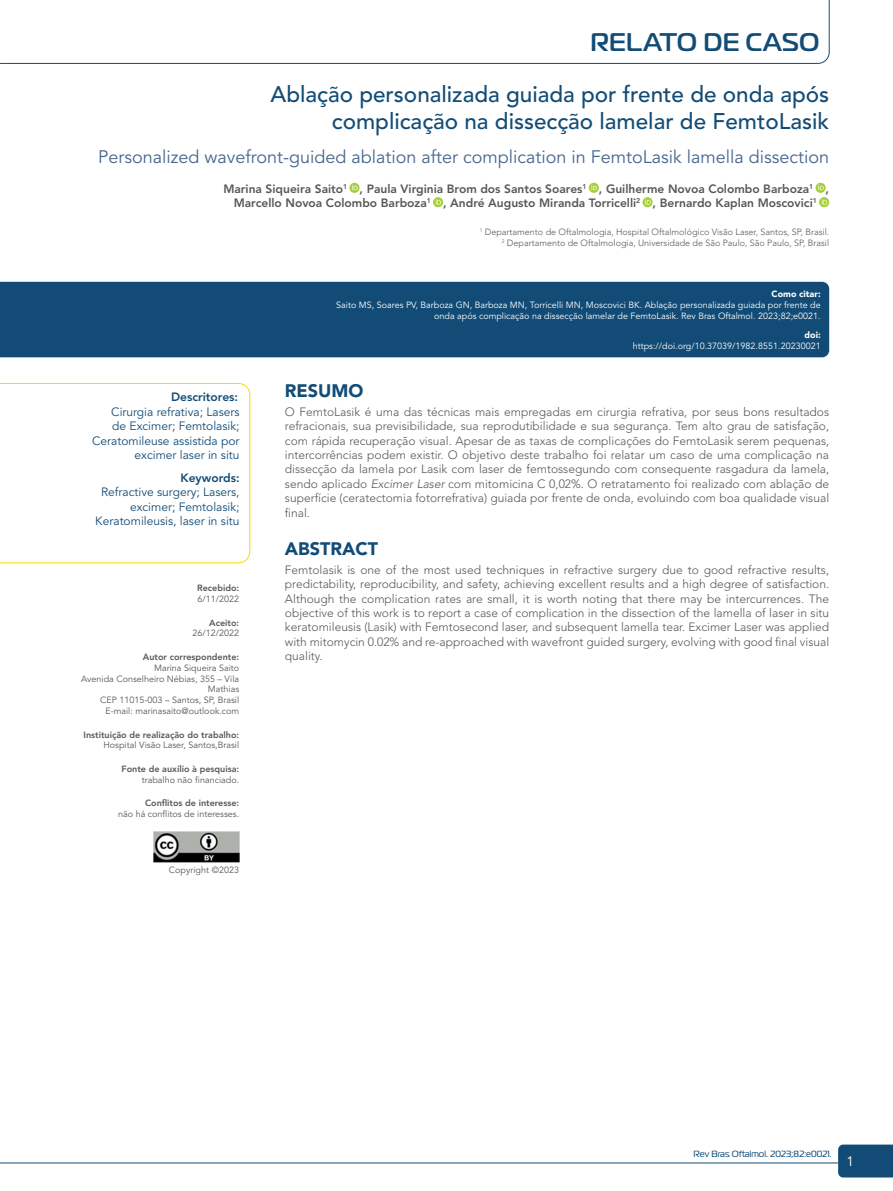
<style>
.page{position:relative;width:893px;height:1191px;background:#fff}
.page>*{position:absolute;margin:0;border:0;box-sizing:border-box;transform-origin:0 0}
.t1{font:500 25.5px "Magistral";letter-spacing:.01em;color:#124c76}
.t2{font:500 22.5px/27px "Avenir LT Std";color:#124c76;text-align:right}
.t3{font:18px "Avenir LT Std";color:#47668d}
.t4{font:900 18px "Avenir LT Std";color:#124c76}
.t5{font:13.5px "Avenir LT Std";color:#fff}
.t6{font:300 12px/14.4px "Avenir LT Std";color:#575756;text-align:justify}
.t7{font:800 12px/14.4px "Avenir LT Std";color:#575756;text-align:center}
.t8{font:12px/14.4px "Avenir LT Std";color:#124c76;text-align:right}
.t9{font:800 12px "Avenir LT Std";color:#124c76}
.t10{font:9px/10.8px "Avenir LT Std";color:#575756;text-align:right}
.t11{font:9px/10.8px "Avenir LT Std";color:#fff;text-align:right}
.t12{font:300 9px/10.8px "Avenir LT Std";color:#575756;text-align:right}
.t13{font:800 9px "Avenir LT Std";color:#575756}
.t14{font:9px "Magistral";color:#124c76}
.t15{font:900 9px "Avenir LT Std";color:#fff}
.s1{font-style:italic}
</style>
<div class="page">
<div style="left:838px;top:1144px;width:55px;height:33px;background:#124c76"></div>
<hr style="left:0;top:1162px;width:838px;height:1px;background:#124c76">
<svg style="left:1px;top:0;width:829px;height:64px"></svg>
<svg style="left:0;top:383px;width:250px;height:180px"></svg>
<div style="left:0;top:282px;width:829px;height:75px;background:#124c76"></div>
<svg style="left:349px;top:183px;width:11px;height:10px"></svg>
<svg style="left:352px;top:185px;width:6px;height:5px"></svg>
<svg style="left:589px;top:183px;width:10px;height:10px"></svg>
<svg style="left:591px;top:185px;width:6px;height:5px"></svg>
<svg style="left:815px;top:183px;width:11px;height:10px"></svg>
<svg style="left:818px;top:185px;width:6px;height:5px"></svg>
<svg style="left:433px;top:197px;width:10px;height:10px"></svg>
<svg style="left:436px;top:199px;width:5px;height:5px"></svg>
<svg style="left:642px;top:197px;width:11px;height:10px"></svg>
<svg style="left:645px;top:199px;width:6px;height:5px"></svg>
<svg style="left:819px;top:197px;width:10px;height:10px"></svg>
<svg style="left:822px;top:199px;width:5px;height:5px"></svg>
<img style="left:153px;top:831px;width:86px;height:31px">
<h1 class="t1" style="left:590px;top:27px;width:231px">RELATO DE CASO</h1>
<h2 class="t2" style="left:271px;top:81px;width:560px">Ablação personalizada guiada por frente de onda após complicação na dissecção lamelar de FemtoLasik</h2>
<h3 class="t3" style="left:98px;top:147px;width:732px">Personalized wavefront-guided ablation after complication in FemtoLasik lamella dissection</h3>
<p class="t7" style="left:223px;top:181px;width:607px">Marina Siqueira Saito<sup>1</sup> , Paula Virginia Brom dos Santos Soares<sup>1</sup> , Guilherme Novoa Colombo Barboza<sup>1</sup> ,<br>Marcello Novoa Colombo Barboza<sup>1</sup> , André Augusto Miranda Torricelli<sup>2</sup> , Bernardo Kaplan Moscovici<sup>1</sup></p>
<p class="t12" style="left:480px;top:227px;width:351px"><sup>1</sup> Departamento de Oftalmologia, Hospital Oftalmológico Visão Laser, Santos, SP, Brasil.<br><sup>2</sup> Departamento de Oftalmologia, Universidade de São Paulo, São Paulo, SP, Brasil</p>
<p class="t9" style="left:171px;top:390px;width:69px">Descritores:</p>
<p class="t8" style="left:92px;top:405px;width:149px">Cirurgia refrativa; Lasers<br>de Excimer; Femtolasik;<br>Ceratomileuse assistida por excimer laser in situ</p>
<p class="t9" style="left:181px;top:470px;width:61px">Keywords:</p>
<p class="t8" style="left:95px;top:485px;width:146px">Refractive surgery; Lasers, excimer; Femtolasik;<br>Keratomileusis, laser in situ</p>
<p class="t13" style="left:197px;top:583px;width:44px">Recebido:</p>
<p class="t10" style="left:197px;top:594px;width:43px">6/11/2022</p>
<p class="t13" style="left:209px;top:617px;width:31px">Aceito:</p>
<p class="t10" style="left:192px;top:628px;width:48px">26/12/2022</p>
<p class="t13" style="left:143px;top:651px;width:98px">Autor correspondente:</p>
<p class="t10" style="left:81px;top:662px;width:159px">Marina Siqueira Saito<br>Avenida Conselheiro Nébias, 355 – Vila<br>Mathias<br>CEP 11015-003 – Santos, SP, Brasil<br>E-mail: marinasaito@outlook.com</p>
<p class="t13" style="left:83px;top:729px;width:157px">Instituição de realização do trabalho:</p>
<p class="t10" style="left:103px;top:740px;width:137px">Hospital Visão Laser, Santos,Brasil</p>
<p class="t13" style="left:122px;top:763px;width:119px">Fonte de auxílio à pesquisa:</p>
<p class="t10" style="left:142px;top:774px;width:99px">trabalho não financiado.</p>
<p class="t13" style="left:145px;top:798px;width:96px">Conflitos de interesse:</p>
<p class="t10" style="left:118px;top:809px;width:123px">não há conflitos de interesses.</p>
<p class="t10" style="left:169px;top:865px;width:72px">Copyright ©2023</p>
<p class="t15" style="left:771px;top:288px;width:51px">Como citar:</p>
<p class="t11" style="left:336px;top:300px;width:486px">Saito MS, Soares PV, Barboza GN, Barboza MN, Torricelli MN, Moscovici BK. Ablação personalizada guiada por frente de onda após complicação na dissecção lamelar de FemtoLasik. Rev Bras Oftalmol. 2023;82;e0021.</p>
<p class="t15" style="left:804px;top:329px;width:18px">doi:</p>
<p class="t11" style="left:633px;top:340px;width:189px">https://doi.org/10.37039/1982.8551.20230021</p>
<h3 class="t4" style="left:285px;top:380px;width:80px">RESUMO</h3>
<p class="t6" style="left:285px;top:404px;width:546px">O FemtoLasik é uma das técnicas mais empregadas em cirurgia refrativa, por seus bons resultados refracionais, sua previsibilidade, sua reprodutibilidade e sua segurança. Tem alto grau de satisfação, com rápida recuperação visual. Apesar de as taxas de complicações do FemtoLasik serem pequenas, intercorrências podem existir. O objetivo deste trabalho foi relatar um caso de uma complicação na dissecção da lamela por Lasik com laser de femtossegundo com consequente rasgadura da lamela, sendo aplicado <span class="s1">Excimer Laser</span> com mitomicina C 0,02%. O retratamento foi realizado com ablação de superfície (ceratectomia fotorrefrativa) guiada por frente de onda, evoluindo com boa qualidade visual final.</p>
<h3 class="t4" style="left:285px;top:538px;width:95px">ABSTRACT</h3>
<p class="t6" style="left:285px;top:562px;width:546px">Femtolasik is one of the most used techniques in refractive surgery due to good refractive results, predictability, reproducibility, and safety, achieving excellent results and a high degree of satisfaction.<br>Although the complication rates are small, it is worth noting that there may be intercurrences. The objective of this work is to report a case of complication in the dissection of the lamella of laser in situ keratomileusis (Lasik) with Femtosecond laser, and subsequent lamella tear. Excimer Laser was applied with mitomycin 0.02% and re-approached with wavefront guided surgery, evolving with good final visual quality.</p>
<p class="t14" style="left:693px;top:1147px;width:140px">Rev Bras Oftalmol. 2023;82:e0021.</p>
<p class="t5" style="left:847px;top:1153px;width:9px">1</p>
</div>
